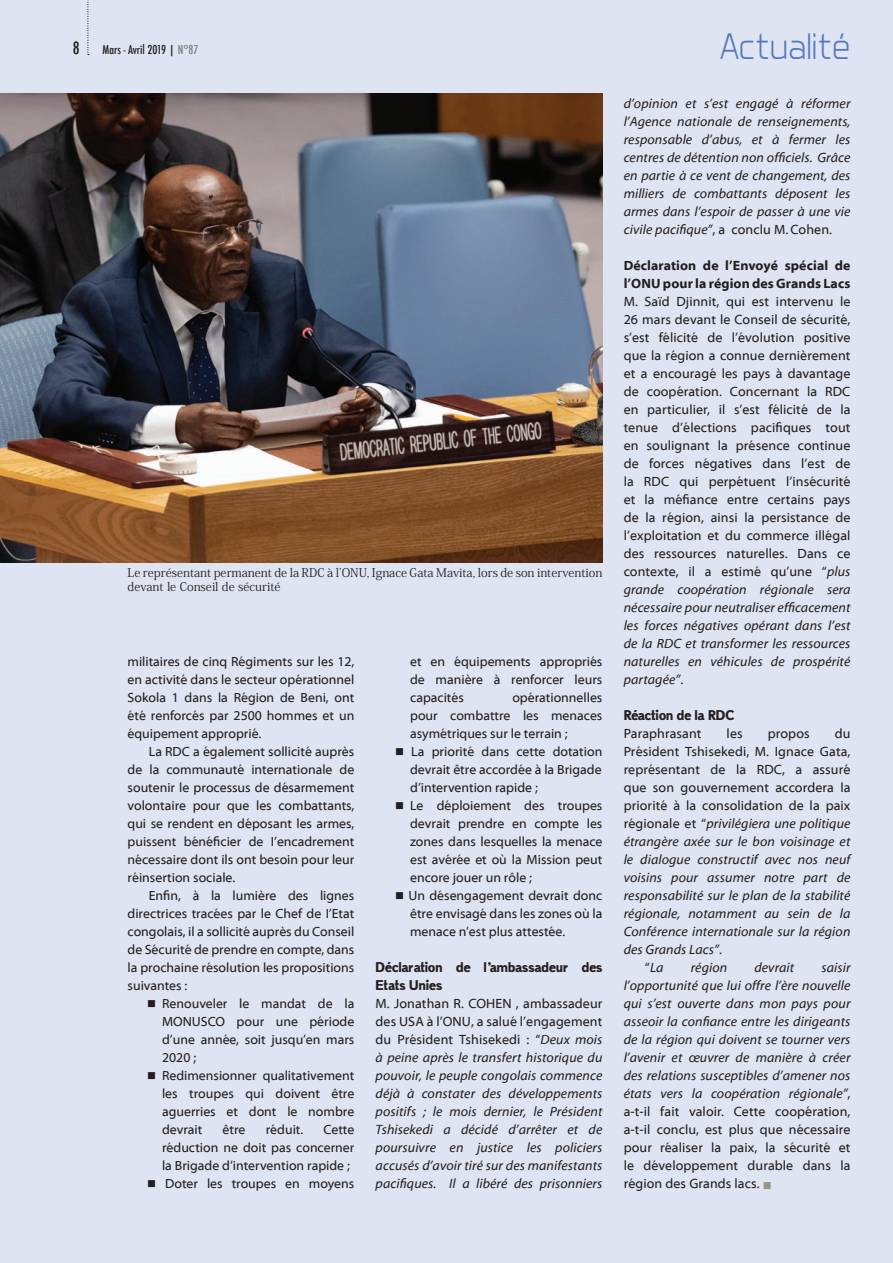
<style>
.page{position:relative;width:893px;height:1263px;background:#dfe4f2}
.page>*{position:absolute;margin:0;border:0;box-sizing:border-box;transform-origin:0 0}
.t1{font:300 37.5px "Aero Matics";color:#5679bd}
.t2{font:500 condensed 16.5px "Futura";color:#231f20}
.t3{font:italic 13.5px/18px "Myriad Web Pro";letter-spacing:.01em;color:#231f20;text-align:justify}
.t4{font:13.5px/18px "Myriad Web Pro";letter-spacing:.01em;color:#231f20;text-align:justify}
.t5{font:700 13.5px/18px "Myriad Web Pro";letter-spacing:.01em;color:#231f20}
.t6{font:13.5px/18px "Maximum Impact";letter-spacing:.01em;color:#231f20}
.t7{font:13.35px/18px "Myriad Web Pro";color:#231f20;text-align:justify}
.t8{font:12px/14.4px "Koz Min Pr 6 N";color:#231f20}
.t9{font:500 condensed 12px "Futura";color:#231f20}
.s1{color:#808285}
.s2{font-style:normal}
.s3{font-style:italic}
.s4{color:#999482}
</style>
<div class="page">
<img style="left:0;top:94px;width:602px;height:469px">
<svg style="left:87px;top:0;width:2px;height:55px"></svg>
<p class="t2" style="left:73px;top:37px;width:8px">8</p>
<p class="t9" style="left:103px;top:42px;width:97px">Mars - Avril 2019 | <span class="s1">N°87</span></p>
<h1 class="t1" style="left:720px;top:24px;width:131px">Actualité</h1>
<p class="t8" style="left:128px;top:566px;width:476px">Le représentant permanent de la RDC à l’ONU, Ignace Gata Mavita, lors de son intervention devant le Conseil de sécurité</p>
<p class="t7" style="left:128px;top:653px;width:228px">militaires de cinq Régiments sur les 12, en activité dans le secteur opérationnel Sokola 1 dans la Région de Beni, ont été renforcés par 2500 hommes et un équipement approprié.</p>
<p class="t7" style="left:128px;top:743px;width:228px;text-indent:21px">La RDC a également sollicité auprès de la communauté internationale de soutenir le processus de désarmement volontaire pour que les combattants, qui se rendent en déposant les armes, puissent bénéficier de I’encadrement nécessaire dont ils ont besoin pour leur réinsertion sociale.</p>
<p class="t7" style="left:128px;top:886px;width:228px;text-indent:21px">Enfin, à la lumière des lignes directrices tracées par le Chef de I’Etat congolais, il a sollicité auprès du Conseil de Sécurité de prendre en compte, dans la prochaine résolution les propositions suivantes :</p>
<p class="t7" style="left:162px;top:995px;width:194px;text-indent:-15px">■ Renouveler le mandat de la MONUSCO pour une période d’une année, soit jusqu’en mars 2020 ;</p>
<p class="t7" style="left:162px;top:1067px;width:194px;text-indent:-15px">■ Redimensionner qualitativement les troupes qui doivent être aguerries et dont le nombre devrait</p>
<p class="t7" style="left:223px;top:1121px;width:24px">être</p>
<p class="t7" style="left:266px;top:1121px;width:39px">réduit.</p>
<p class="t7" style="left:162px;top:1121px;width:194px;text-indent:161px">Cette réduction ne doit pas concerner la Brigade d’intervention rapide ;</p>
<p class="t7" style="left:147px;top:1175px;width:209px">■ Doter les troupes en moyens</p>
<p class="t7" style="left:410px;top:653px;width:194px">et en équipements appropriés de manière à renforcer leurs capacités</p>
<p class="t7" style="left:410px;top:689px;width:194px;text-indent:102px">opérationnelles pour combattre les menaces asymétriques sur le terrain ;</p>
<p class="t7" style="left:410px;top:743px;width:194px;text-indent:-15px">■ La priorité dans cette dotation devrait être accordée à la Brigade d’intervention rapide ;</p>
<p class="t7" style="left:410px;top:797px;width:194px;text-indent:-15px">■ Le déploiement des troupes devrait prendre en compte les zones dans lesquelles la menace est avérée et où la Mission peut encore jouer un rôle ;</p>
<p class="t7" style="left:410px;top:887px;width:194px;text-indent:-15px">■ Un désengagement devrait donc être envisagé dans les zones où la menace n’est plus attestée.</p>
<p class="t6" style="left:376px;top:958px;width:228px">Déclaration de l’ambassadeur des<br>Etats Unies</p>
<p class="t3" style="left:376px;top:995px;width:228px"><span class="s2">M. Jonathan R. COHEN , ambassadeur des USA à l’ONU, a salué l’engagement du Président Tshisekedi : “</span>Deux mois à peine après le transfert historique du pouvoir, le peuple congolais commence déjà à constater des développements positifs ; le mois dernier, le Président Tshisekedi a décidé d’arrêter et de poursuivre en justice les policiers accusés d’avoir tiré sur des manifestants pacifiques. Il a libéré des prisonniers</p>
<p class="t3" style="left:624px;top:95px;width:228px">d’opinion et s’est engagé à réformer l’Agence nationale de renseignements, responsable d’abus, et à fermer les centres de détention non officiels. Grâce en partie à ce vent de changement, des milliers de combattants déposent les armes dans l’espoir de passer à une vie civile pacifique”<span class="s2">, a conclu M. Cohen.</span></p>
<p class="t5" style="left:624px;top:257px;width:228px">Déclaration de l’Envoyé spécial de l’ONU pour la région des Grands Lacs</p>
<p class="t4" style="left:624px;top:293px;width:228px">M. Saïd Djinnit, qui est intervenu le 26 mars devant le Conseil de sécurité, s’est félicité de l’évolution positive que la région a connue dernièrement et a encouragé les pays à davantage de coopération. Concernant la RDC en particulier, il s’est félicité de la tenue d’élections pacifiques tout en soulignant la présence continue de forces négatives dans l’est de la RDC qui perpétuent l’insécurité et la méfiance entre certains pays de la région, ainsi la persistance de l’exploitation et du commerce illégal des ressources naturelles. Dans ce contexte, il a estimé qu’une “<span class="s3">plus grande coopération régionale sera nécessaire pour neutraliser efficacement les forces négatives opérant dans l’est de la RDC et transformer les ressources naturelles en véhicules de prospérité partagée”</span>.</p>
<p class="t6" style="left:624px;top:707px;width:112px">Réaction de la RDC</p>
<p class="t4" style="left:624px;top:725px;width:79px">Paraphrasant</p>
<p class="t4" style="left:727px;top:725px;width:18px">les</p>
<p class="t4" style="left:768px;top:725px;width:43px">propos</p>
<p class="t4" style="left:835px;top:725px;width:17px">du</p>
<p class="t4" style="left:624px;top:743px;width:228px">Président Tshisekedi, M. Ignace Gata,</p>
<p class="t4" style="left:624px;top:761px;width:228px">représentant de la RDC, a assuré</p>
<p class="t4" style="left:624px;top:779px;width:228px">que son gouvernement accordera la</p>
<p class="t4" style="left:624px;top:797px;width:228px">priorité à la consolidation de la paix</p>
<p class="t3" style="left:624px;top:815px;width:228px"><span class="s2">régionale et “</span>privilégiera une politique</p>
<p class="t3" style="left:624px;top:833px;width:228px">étrangère axée sur le bon voisinage et</p>
<p class="t3" style="left:624px;top:851px;width:228px">le dialogue constructif avec nos neuf</p>
<p class="t3" style="left:624px;top:869px;width:228px">voisins pour assumer notre part de</p>
<p class="t3" style="left:624px;top:887px;width:228px">responsabilité sur le plan de la stabilité</p>
<p class="t3" style="left:624px;top:905px;width:228px">régionale, notamment au sein de la</p>
<p class="t3" style="left:624px;top:923px;width:228px">Conférence internationale sur la région</p>
<p class="t3" style="left:624px;top:941px;width:100px">des Grands Lacs”<span class="s2">.</span></p>
<p class="t3" style="left:645px;top:959px;width:20px"><span class="s2">“</span>La</p>
<p class="t3" style="left:691px;top:959px;width:38px">région</p>
<p class="t3" style="left:754px;top:959px;width:41px">devrait</p>
<p class="t3" style="left:624px;top:959px;width:228px;text-indent:198px">saisir l’opportunité que lui offre l’ère nouvelle qui s’est ouverte dans mon pays pour asseoir la confiance entre les dirigeants de la région qui doivent se tourner vers l’avenir et œuvrer de manière à créer des relations susceptibles d’amener nos états vers la coopération régionale”<span class="s2">, a-t-il fait valoir. Cette coopération, a-t-il conclu, est plus que nécessaire pour réaliser la paix, la sécurité et le développement durable dans la région des Grands lacs.</span> <span class="s4">■</span></p>
</div>
